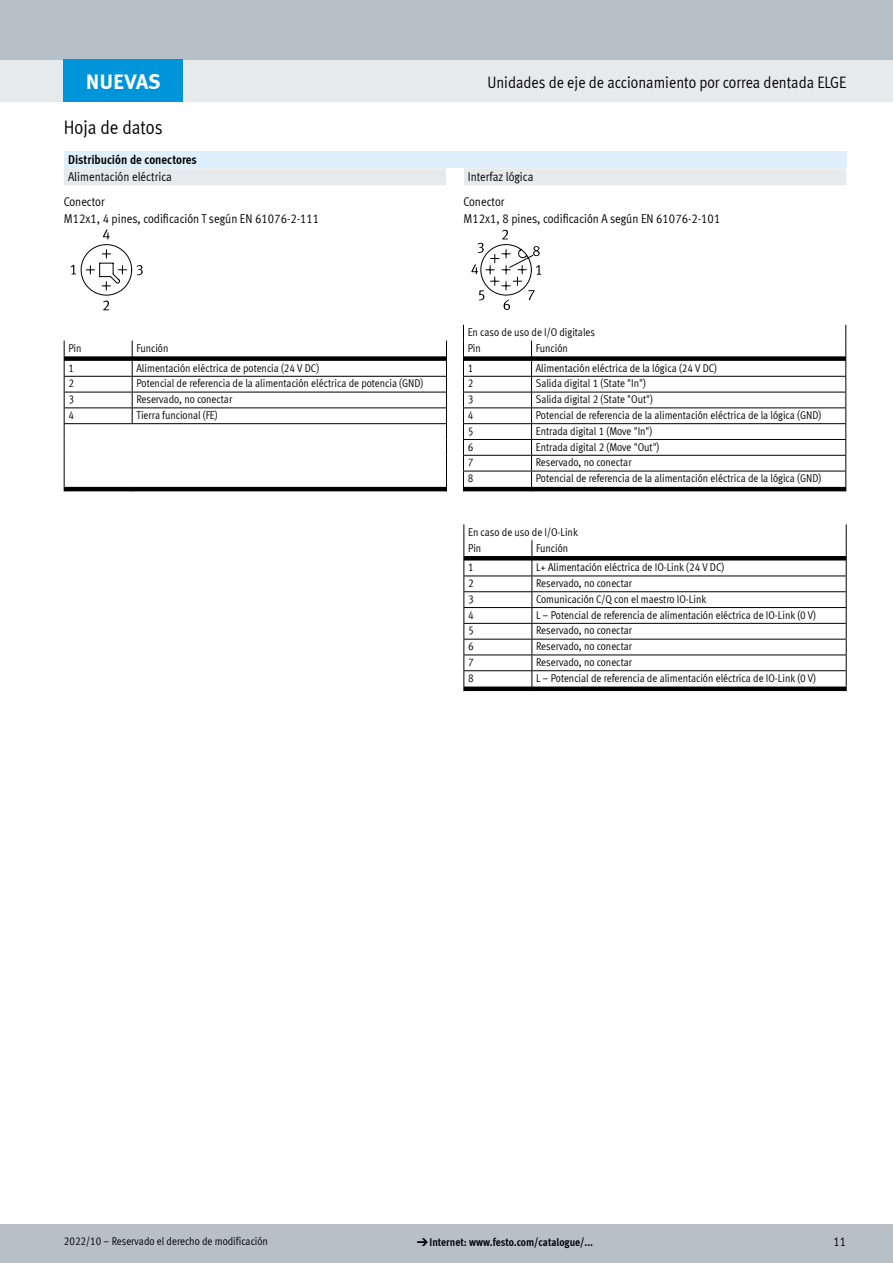
<style>
.page{position:relative;width:893px;height:1263px;background:#fff}
.page>*{position:absolute;margin:0;border:0;box-sizing:border-box;transform-origin:0 0}
.t1{font:700 21px "Meta Plus LF";color:#fff}
.FES_title_section{font:19.5px "Meta Cond LF";color:#000}
.FES_title_family{font:16.5px "Meta Cond LF";color:#000}
.FES_regular{font:12.75px "Meta Cond LF";color:#000}
.FES_head_2_text{font:12.75px "Meta Cond LF";color:#000}
.FES_head_1_text{font:700 12.75px "Meta Cond LF";color:#000}
.FES_tab_regular{font:11.25px "Meta Cond LF";color:#000}
.FES_tab_head_2{font:11.25px "Meta Cond LF";color:#000}
.t2{font:700 11.25px "Meta Cond LF";color:#000}
.s1{font-family:"Meto Pict 182";font-weight:400}
</style>
<div class="page">
<div style="left:0;top:1225px;width:893px;height:38px;background:#b6c0c6"></div>
<div style="left:0;top:60px;width:893px;height:42px;background:#e7eaec"></div>
<div style="left:0;top:0;width:893px;height:60px;background:#b6c0c6"></div>
<div style="left:64px;top:151px;width:782px;height:17px;background:#dff0fc"></div>
<div style="left:64px;top:168px;width:782px;height:17px;background:#e7eaec"></div>
<div style="left:446px;top:168px;width:17px;height:17px;background:#fff"></div>
<svg style="left:71px;top:229px;width:72px;height:81px"></svg>
<svg style="left:471px;top:230px;width:70px;height:80px"></svg>
<svg style="left:65px;top:356px;width:780px;height:135px"></svg>
<hr style="left:64px;top:376px;width:68px;height:1px;background:#000">
<hr style="left:132px;top:376px;width:315px;height:1px;background:#000">
<hr style="left:463px;top:376px;width:68px;height:1px;background:#000">
<hr style="left:531px;top:376px;width:315px;height:1px;background:#000">
<hr style="left:64px;top:392px;width:68px;height:1px;background:#000">
<hr style="left:132px;top:392px;width:315px;height:1px;background:#000">
<hr style="left:463px;top:392px;width:68px;height:1px;background:#000">
<hr style="left:531px;top:392px;width:315px;height:1px;background:#000">
<hr style="left:64px;top:407px;width:68px;height:1px;background:#000">
<hr style="left:132px;top:407px;width:315px;height:1px;background:#000">
<hr style="left:463px;top:407px;width:68px;height:1px;background:#000">
<hr style="left:531px;top:407px;width:315px;height:1px;background:#000">
<hr style="left:64px;top:423px;width:68px;height:1px;background:#000">
<hr style="left:132px;top:423px;width:315px;height:1px;background:#000">
<hr style="left:463px;top:423px;width:68px;height:1px;background:#000">
<hr style="left:531px;top:423px;width:315px;height:1px;background:#000">
<hr style="left:463px;top:439px;width:68px;height:1px;background:#000">
<hr style="left:531px;top:439px;width:315px;height:1px;background:#000">
<hr style="left:463px;top:455px;width:68px;height:1px;background:#000">
<hr style="left:531px;top:455px;width:315px;height:1px;background:#000">
<hr style="left:463px;top:471px;width:68px;height:1px;background:#000">
<hr style="left:531px;top:471px;width:315px;height:1px;background:#000">
<svg style="left:64px;top:341px;width:1px;height:150px"></svg>
<svg style="left:845px;top:325px;width:1px;height:166px"></svg>
<svg style="left:531px;top:341px;width:1px;height:150px"></svg>
<svg style="left:132px;top:341px;width:1px;height:82px"></svg>
<svg style="left:446px;top:325px;width:18px;height:166px"></svg>
<svg style="left:464px;top:556px;width:382px;height:135px"></svg>
<hr style="left:463px;top:576px;width:69px;height:1px;background:#000">
<hr style="left:532px;top:576px;width:315px;height:1px;background:#000">
<hr style="left:463px;top:591px;width:69px;height:1px;background:#000">
<hr style="left:532px;top:591px;width:315px;height:1px;background:#000">
<hr style="left:463px;top:607px;width:69px;height:1px;background:#000">
<hr style="left:532px;top:607px;width:315px;height:1px;background:#000">
<hr style="left:463px;top:623px;width:69px;height:1px;background:#000">
<hr style="left:532px;top:623px;width:315px;height:1px;background:#000">
<hr style="left:463px;top:639px;width:69px;height:1px;background:#000">
<hr style="left:532px;top:639px;width:315px;height:1px;background:#000">
<hr style="left:463px;top:654px;width:69px;height:1px;background:#000">
<hr style="left:532px;top:654px;width:315px;height:1px;background:#000">
<hr style="left:463px;top:670px;width:69px;height:1px;background:#000">
<hr style="left:532px;top:670px;width:315px;height:1px;background:#000">
<svg style="left:846px;top:524px;width:1px;height:167px"></svg>
<svg style="left:531px;top:540px;width:1px;height:151px"></svg>
<svg style="left:463px;top:524px;width:1px;height:167px"></svg>
<div style="left:64px;top:60px;width:119px;height:42px;background:#0095db"></div>
<p class="t1" style="left:86px;top:68px;width:77px">NUEVAS</p>
<p class="FES_title_family" style="left:487px;top:72px;width:360px">Unidades de eje de accionamiento por correa dentada ELGE</p>
<p class="FES_title_section" style="left:64px;top:116px;width:100px">Hoja de datos</p>
<p class="FES_head_1_text" style="left:68px;top:151px;width:130px">Distribución de conectores</p>
<p class="FES_head_2_text" style="left:68px;top:169px;width:105px">Alimentación eléctrica</p>
<p class="FES_head_2_text" style="left:468px;top:169px;width:67px">Interfaz lógica</p>
<p class="FES_regular" style="left:64px;top:194px;width:43px">Conector</p>
<p class="FES_regular" style="left:463px;top:194px;width:43px">Conector</p>
<p class="FES_regular" style="left:64px;top:210px;width:257px">M12x1, 4 pines, codificación T según EN 61076-2-111</p>
<p class="FES_regular" style="left:463px;top:210px;width:258px">M12x1, 8 pines, codificación A según EN 61076-2-101</p>
<p class="FES_tab_head_2" style="left:468px;top:325px;width:129px">En caso de uso de I/O digitales</p>
<p class="FES_tab_head_2" style="left:68px;top:341px;width:15px">Pin</p>
<p class="FES_tab_head_2" style="left:136px;top:341px;width:34px">Función</p>
<p class="FES_tab_head_2" style="left:468px;top:341px;width:15px">Pin</p>
<p class="FES_tab_head_2" style="left:536px;top:341px;width:34px">Función</p>
<p class="FES_tab_regular" style="left:68px;top:361px;width:7px">1</p>
<p class="FES_tab_regular" style="left:136px;top:361px;width:184px">Alimentación eléctrica de potencia (24 V DC)</p>
<p class="FES_tab_regular" style="left:468px;top:361px;width:7px">1</p>
<p class="FES_tab_regular" style="left:536px;top:361px;width:183px">Alimentación eléctrica de la lógica (24 V DC)</p>
<p class="FES_tab_regular" style="left:68px;top:377px;width:7px">2</p>
<p class="FES_tab_regular" style="left:136px;top:377px;width:288px">Potencial de referencia de la alimentación eléctrica de potencia (GND)</p>
<p class="FES_tab_regular" style="left:468px;top:377px;width:7px">2</p>
<p class="FES_tab_regular" style="left:536px;top:377px;width:112px">Salida digital 1 (State "In")</p>
<p class="FES_tab_regular" style="left:68px;top:392px;width:7px">3</p>
<p class="FES_tab_regular" style="left:136px;top:392px;width:97px">Reservado, no conectar</p>
<p class="FES_tab_regular" style="left:468px;top:392px;width:7px">3</p>
<p class="FES_tab_regular" style="left:536px;top:392px;width:119px">Salida digital 2 (State "Out")</p>
<p class="FES_tab_regular" style="left:68px;top:408px;width:7px">4</p>
<p class="FES_tab_regular" style="left:136px;top:408px;width:83px">Tierra funcional (FE)</p>
<p class="FES_tab_regular" style="left:468px;top:408px;width:7px">4</p>
<p class="FES_tab_regular" style="left:536px;top:408px;width:287px">Potencial de referencia de la alimentación eléctrica de la lógica (GND)</p>
<p class="FES_tab_regular" style="left:468px;top:424px;width:7px">5</p>
<p class="FES_tab_regular" style="left:536px;top:424px;width:118px">Entrada digital 1 (Move "In")</p>
<p class="FES_tab_regular" style="left:468px;top:440px;width:7px">6</p>
<p class="FES_tab_regular" style="left:536px;top:440px;width:125px">Entrada digital 2 (Move "Out")</p>
<p class="FES_tab_regular" style="left:468px;top:455px;width:7px">7</p>
<p class="FES_tab_regular" style="left:536px;top:455px;width:97px">Reservado, no conectar</p>
<p class="FES_tab_regular" style="left:468px;top:471px;width:7px">8</p>
<p class="FES_tab_regular" style="left:536px;top:471px;width:287px">Potencial de referencia de la alimentación eléctrica de la lógica (GND)</p>
<p class="FES_tab_head_2" style="left:468px;top:525px;width:111px">En caso de uso de I/O-Link</p>
<p class="FES_tab_head_2" style="left:468px;top:541px;width:15px">Pin</p>
<p class="FES_tab_head_2" style="left:536px;top:541px;width:34px">Función</p>
<p class="FES_tab_regular" style="left:468px;top:560px;width:7px">1</p>
<p class="FES_tab_regular" style="left:536px;top:560px;width:190px">L+ Alimentación eléctrica de IO-Link (24 V DC)</p>
<p class="FES_tab_regular" style="left:468px;top:576px;width:7px">2</p>
<p class="FES_tab_regular" style="left:536px;top:576px;width:97px">Reservado, no conectar</p>
<p class="FES_tab_regular" style="left:468px;top:592px;width:7px">3</p>
<p class="FES_tab_regular" style="left:536px;top:592px;width:172px">Comunicación C/Q con el maestro IO-Link</p>
<p class="FES_tab_regular" style="left:468px;top:608px;width:7px">4</p>
<p class="FES_tab_regular" style="left:536px;top:608px;width:281px">L – Potencial de referencia de alimentación eléctrica de IO-Link (0 V)</p>
<p class="FES_tab_regular" style="left:468px;top:624px;width:7px">5</p>
<p class="FES_tab_regular" style="left:536px;top:624px;width:97px">Reservado, no conectar</p>
<p class="FES_tab_regular" style="left:468px;top:639px;width:7px">6</p>
<p class="FES_tab_regular" style="left:536px;top:639px;width:97px">Reservado, no conectar</p>
<p class="FES_tab_regular" style="left:468px;top:655px;width:7px">7</p>
<p class="FES_tab_regular" style="left:536px;top:655px;width:97px">Reservado, no conectar</p>
<p class="FES_tab_regular" style="left:468px;top:671px;width:7px">8</p>
<p class="FES_tab_regular" style="left:536px;top:671px;width:281px">L – Potencial de referencia de alimentación eléctrica de IO-Link (0 V)</p>
<p class="FES_tab_regular" style="left:64px;top:1234px;width:206px">2022/10 – Reservado el derecho de modificación</p>
<p class="t2" style="left:417px;top:1235px;width:178px"><span class="s1">d</span>Internet: www.festo.com/catalogue/...</p>
<p class="FES_regular" style="left:833px;top:1234px;width:14px">11</p>
</div>
